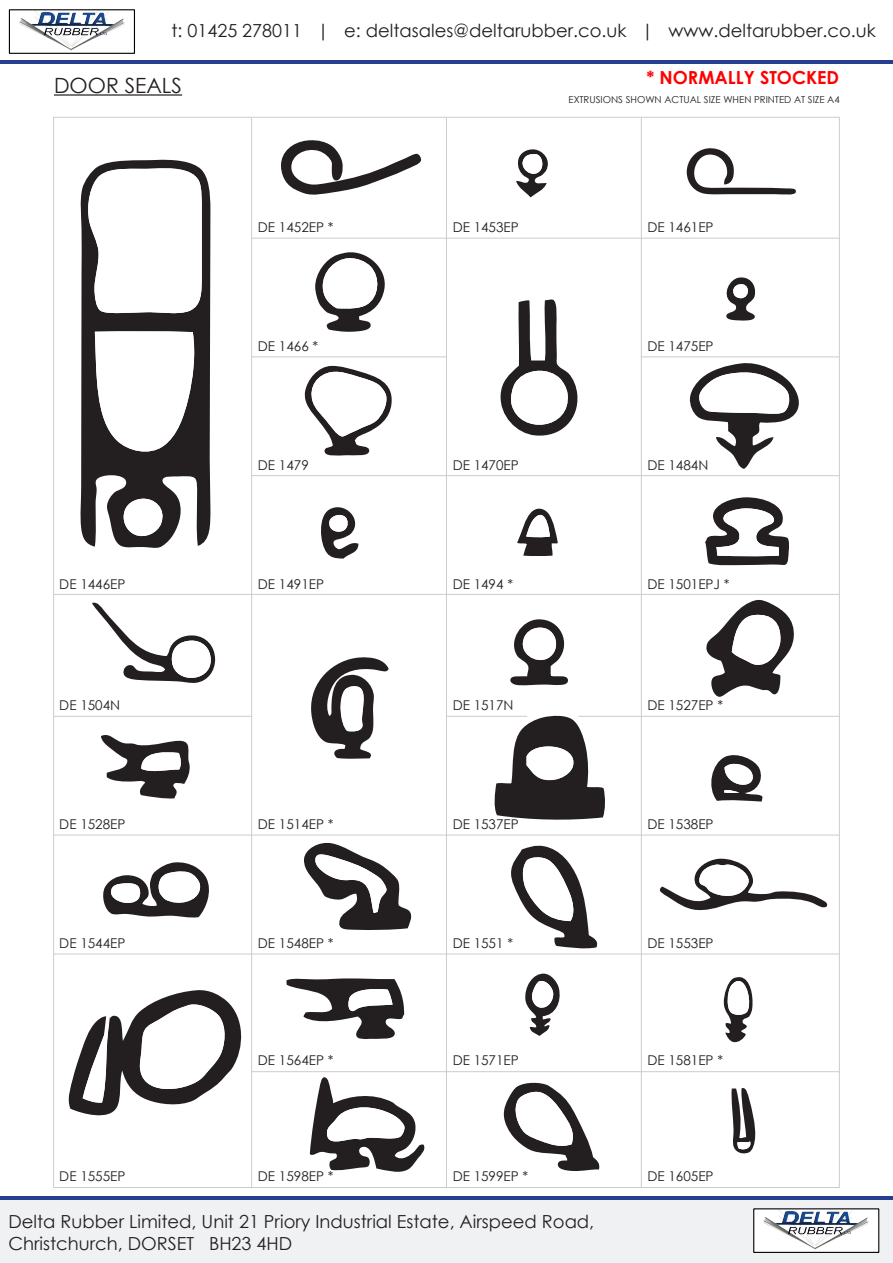
<style>
.page{position:relative;width:893px;height:1263px;background:#fff}
.page>*{position:absolute;margin:0;border:0;box-sizing:border-box;transform-origin:0 0}
.t1{font:21px "Century Gothic";color:#231f20}
.t2{font:18px/21.6px "Century Gothic";color:#231f20}
.t3{font:700 18px "Century Gothic";color:#f00}
.t4{font:13.5px "Century Gothic";color:#231f20}
.t5{font:9.6px "Century Gothic";color:#231f20}
</style>
<div class="page">
<div style="left:0;top:1200px;width:893px;height:63px;background:#f0f1f2"></div>
<div style="left:753px;top:1208px;width:126px;height:45px;background:#fff"></div>
<img style="left:763px;top:1210px;width:106px;height:40px">
<div style="left:753px;top:1208px;width:126px;height:45px;border:1px solid #000"></div>
<hr style="left:0;top:1196px;width:893px;height:4px;background:#253f8e">
<hr style="left:0;top:60px;width:893px;height:4px;background:#253f8e">
<img style="left:19px;top:11px;width:106px;height:40px">
<div style="left:9px;top:9px;width:126px;height:45px;border:1px solid #000"></div>
<svg style="left:281px;top:140px;width:140px;height:55px"></svg>
<svg style="left:686px;top:148px;width:110px;height:47px"></svg>
<svg style="left:516px;top:149px;width:32px;height:48px"></svg>
<svg style="left:80px;top:159px;width:131px;height:389px;fill:#231f20"></svg>
<svg style="left:86px;top:166px;width:116px;height:149px"></svg>
<svg style="left:315px;top:252px;width:70px;height:80px"></svg>
<svg style="left:726px;top:277px;width:30px;height:44px"></svg>
<svg style="left:95px;top:331px;width:101px;height:125px"></svg>
<svg style="left:500px;top:299px;width:78px;height:137px"></svg>
<svg style="left:304px;top:366px;width:88px;height:90px"></svg>
<svg style="left:689px;top:363px;width:110px;height:106px"></svg>
<svg style="left:124px;top:497px;width:43px;height:42px"></svg>
<svg style="left:705px;top:497px;width:84px;height:69px"></svg>
<svg style="left:321px;top:507px;width:38px;height:52px"></svg>
<svg style="left:517px;top:508px;width:41px;height:48px"></svg>
<svg style="left:706px;top:599px;width:88px;height:98px"></svg>
<svg style="left:510px;top:619px;width:58px;height:67px"></svg>
<svg style="left:92px;top:602px;width:123px;height:81px"></svg>
<svg style="left:311px;top:657px;width:78px;height:102px"></svg>
<svg style="left:494px;top:715px;width:111px;height:105px"></svg>
<svg style="left:101px;top:735px;width:89px;height:64px"></svg>
<svg style="left:711px;top:755px;width:52px;height:46px"></svg>
<svg style="left:304px;top:843px;width:108px;height:87px"></svg>
<svg style="left:511px;top:845px;width:87px;height:104px"></svg>
<svg style="left:660px;top:858px;width:168px;height:53px"></svg>
<svg style="left:103px;top:862px;width:106px;height:56px"></svg>
<svg style="left:525px;top:973px;width:35px;height:63px"></svg>
<svg style="left:724px;top:977px;width:29px;height:66px"></svg>
<svg style="left:286px;top:978px;width:118px;height:62px"></svg>
<svg style="left:504px;top:1082px;width:96px;height:89px"></svg>
<svg style="left:310px;top:1077px;width:115px;height:95px"></svg>
<svg style="left:731px;top:1088px;width:25px;height:66px"></svg>
<svg style="left:68px;top:990px;width:174px;height:126px"></svg>
<hr style="left:252px;top:238px;width:587px;height:1px;background:#ccc">
<hr style="left:54px;top:117px;width:785px;height:1px;background:#ccc">
<hr style="left:252px;top:475px;width:587px;height:1px;background:#ccc">
<hr style="left:578px;top:716px;width:261px;height:1px;background:#ccc">
<hr style="left:447px;top:716px;width:80px;height:1px;background:#ccc">
<hr style="left:54px;top:716px;width:198px;height:1px;background:#ccc">
<hr style="left:641px;top:356px;width:198px;height:1px;background:#ccc">
<hr style="left:252px;top:356px;width:195px;height:1px;background:#ccc">
<hr style="left:54px;top:594px;width:785px;height:1px;background:#ccc">
<hr style="left:54px;top:835px;width:785px;height:1px;background:#ccc">
<hr style="left:54px;top:954px;width:785px;height:1px;background:#ccc">
<hr style="left:251px;top:1071px;width:588px;height:1px;background:#ccc">
<hr style="left:54px;top:1187px;width:785px;height:1px;background:#ccc">
<hr style="left:446px;top:118px;width:1px;height:1069px;background:#ccc">
<hr style="left:641px;top:118px;width:1px;height:1069px;background:#ccc">
<hr style="left:839px;top:117px;width:1px;height:1071px;background:#ccc">
<hr style="left:53px;top:117px;width:1px;height:1071px;background:#ccc">
<hr style="left:251px;top:118px;width:1px;height:1069px;background:#ccc">
<hr style="left:54px;top:94px;width:128px;height:2px;background:#231f20">
<h2 class="t2" style="left:171px;top:19px;width:706px">t: 01425 278011 | e: deltasales@deltarubber.co.uk | www.deltarubber.co.uk</h2>
<h2 class="t3" style="left:647px;top:63px;width:194px">* NORMALLY STOCKED</h2>
<p class="t1" style="left:54px;top:71px;width:130px">DOOR SEALS</p>
<p class="t5" style="left:568px;top:93px;width:273px">EXTRUSIONS SHOWN ACTUAL SIZE WHEN PRINTED AT SIZE A4</p>
<p class="t4" style="left:258px;top:217px;width:77px">DE 1452EP *</p>
<p class="t4" style="left:453px;top:217px;width:68px">DE 1453EP</p>
<p class="t4" style="left:647px;top:217px;width:68px">DE 1461EP</p>
<p class="t4" style="left:258px;top:337px;width:62px">DE 1466 *</p>
<p class="t4" style="left:647px;top:337px;width:68px">DE 1475EP</p>
<p class="t4" style="left:258px;top:455px;width:52px">DE 1479</p>
<p class="t4" style="left:453px;top:455px;width:68px">DE 1470EP</p>
<p class="t4" style="left:647px;top:455px;width:62px">DE 1484N</p>
<p class="t4" style="left:59px;top:574px;width:68px">DE 1446EP</p>
<p class="t4" style="left:258px;top:574px;width:68px">DE 1491EP</p>
<p class="t4" style="left:453px;top:574px;width:62px">DE 1494 *</p>
<p class="t4" style="left:647px;top:574px;width:84px">DE 1501EPJ *</p>
<p class="t4" style="left:59px;top:696px;width:62px">DE 1504N</p>
<p class="t4" style="left:453px;top:696px;width:62px">DE 1517N</p>
<p class="t4" style="left:647px;top:696px;width:77px">DE 1527EP *</p>
<p class="t4" style="left:59px;top:815px;width:68px">DE 1528EP</p>
<p class="t4" style="left:258px;top:815px;width:77px">DE 1514EP *</p>
<p class="t4" style="left:453px;top:815px;width:68px">DE 1537EP</p>
<p class="t4" style="left:647px;top:815px;width:68px">DE 1538EP</p>
<p class="t4" style="left:59px;top:934px;width:68px">DE 1544EP</p>
<p class="t4" style="left:258px;top:934px;width:77px">DE 1548EP *</p>
<p class="t4" style="left:453px;top:934px;width:62px">DE 1551 *</p>
<p class="t4" style="left:647px;top:934px;width:68px">DE 1553EP</p>
<p class="t4" style="left:258px;top:1050px;width:77px">DE 1564EP *</p>
<p class="t4" style="left:453px;top:1050px;width:68px">DE 1571EP</p>
<p class="t4" style="left:647px;top:1050px;width:77px">DE 1581EP *</p>
<p class="t4" style="left:59px;top:1167px;width:68px">DE 1555EP</p>
<p class="t4" style="left:258px;top:1167px;width:77px">DE 1598EP *</p>
<p class="t4" style="left:453px;top:1167px;width:77px">DE 1599EP *</p>
<p class="t4" style="left:647px;top:1167px;width:68px">DE 1605EP</p>
<h2 class="t2" style="left:8px;top:1210px;width:587px">Delta Rubber Limited, Unit 21 Priory Industrial Estate, Airspeed Road,<br>Christchurch, DORSET BH23 4HD</h2>
</div>
